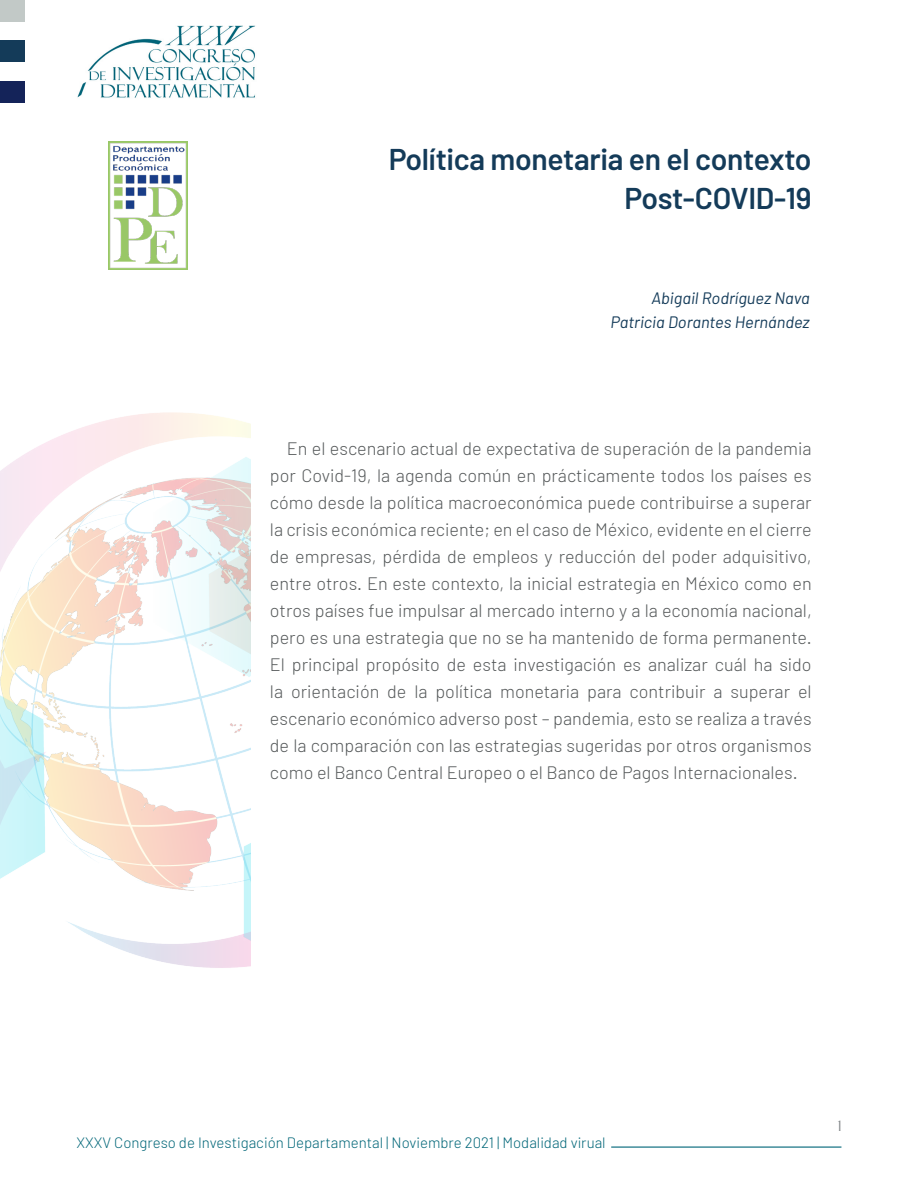
<style>
.page{position:relative;width:918px;height:1188px;background:#fff}
.page>*{position:absolute;margin:0;border:0;box-sizing:border-box;transform-origin:0 0}
.t1{font:600 30px/39px "Barlow";letter-spacing:-.01em;color:#143b59;text-align:right}
.primer_parrafo{font:300 18px/27px "Barlow";color:#55595a;text-align:justify}
.t2{font:italic 16.5px "Barlow";color:#143b59}
.t3{font:300 15px "Barlow";color:#006678}
.t4{font:15px "Linotype Aperto";color:#7f8386}
</style>
<div class="page">
<hr style="left:611px;top:1147px;width:230px;height:1px;background:#006678">
<img style="left:77px;top:26px;width:178px;height:72px">
<img style="left:0;top:412px;width:251px;height:556px">
<img style="left:108px;top:141px;width:79px;height:128px">
<div style="left:0;top:0;width:24px;height:21px;background:#c2c9c7"></div>
<div style="left:0;top:40px;width:24px;height:21px;background:#143b59"></div>
<div style="left:0;top:81px;width:24px;height:22px;background:#142359"></div>
<p class="t1" style="left:389px;top:140px;width:424px">Política monetaria en el contexto<br>Post-COVID-19</p>
<p class="t2" style="left:652px;top:288px;width:160px">Abigail Rodríguez Nava</p>
<p class="t2" style="left:610px;top:312px;width:201px">Patricia Dorantes Hernández</p>
<p class="primer_parrafo" style="left:270px;top:434px;width:543px;text-indent:17px">En el escenario actual de expectativa de superación de la pandemia por Covid-19, la agenda común en prácticamente todos los países es cómo desde la política macroeconómica puede contribuirse a superar la crisis económica reciente; en el caso de México, evidente en el cierre de empresas, pérdida de empleos y reducción del poder adquisitivo, entre otros. En este contexto, la inicial estrategia en México como en otros países fue impulsar al mercado interno y a la economía nacional, pero es una estrategia que no se ha mantenido de forma permanente.<br>El principal propósito de esta investigación es analizar cuál ha sido la orientación de la política monetaria para contribuir a superar el escenario económico adverso post – pandemia, esto se realiza a través de la comparación con las estrategias sugeridas por otros organismos como el Banco Central Europeo o el Banco de Pagos Internacionales.</p>
<p class="t3" style="left:77px;top:1133px;width:531px">XXXV Congreso de Investigación Departamental | Noviembre 2021 | Modalidad virual</p>
<p class="t4" style="left:838px;top:1117px;width:5px">1</p>
</div>
